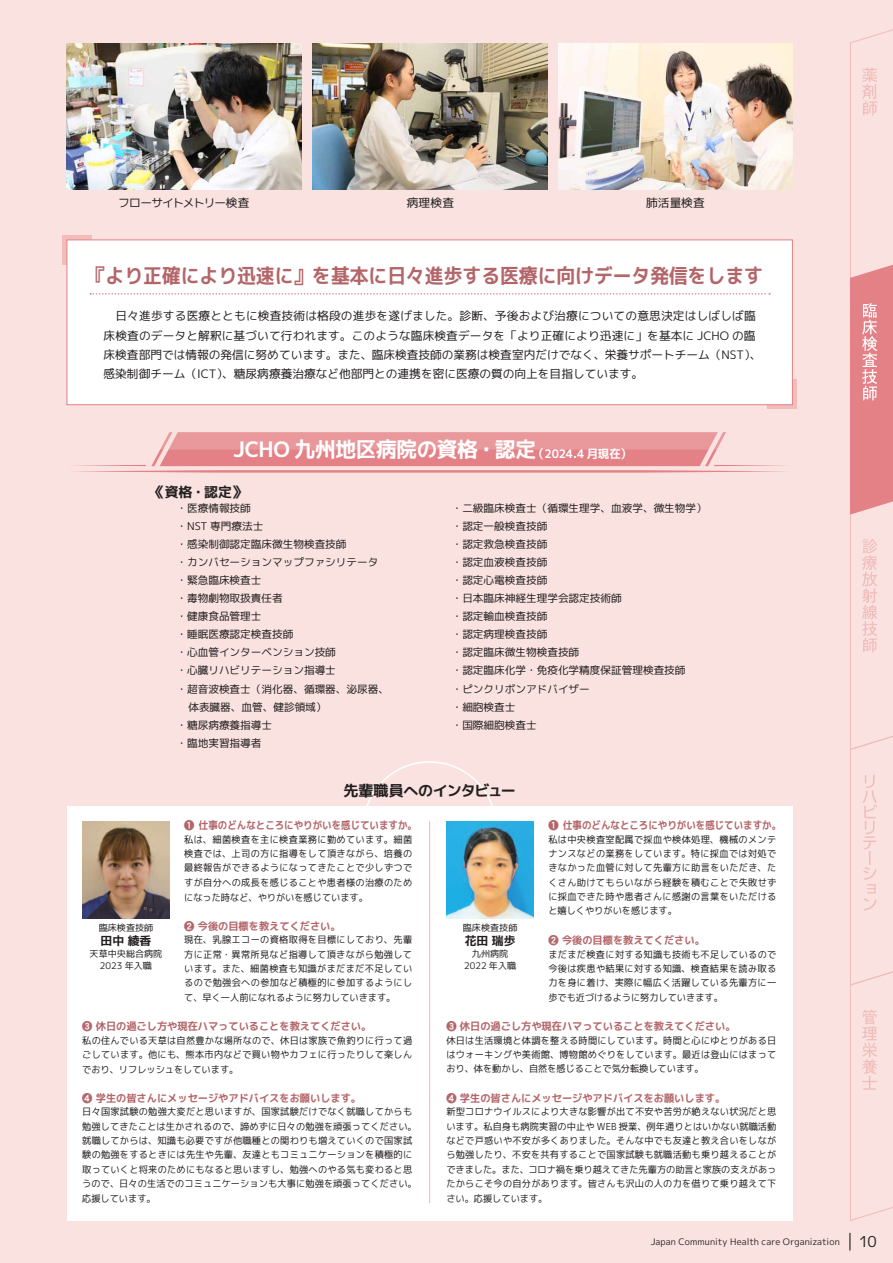
<style>
.page{position:relative;width:893px;height:1263px;background:#f9e2e0}
.page>*{position:absolute;margin:0;border:0;box-sizing:border-box;transform-origin:0 0}
.t1{font:21.3px "Mig Mix 1 P bold";letter-spacing:-.015em;color:#fff}
.t2{font:20.25px "Mig Mix 1 P bold";color:#b3666a;scale:.93 1}
.t3{font:15px "Mig Mix 1 P bold";letter-spacing:-.03em;color:#231f20}
.t4{font:15px "Mig Mix 1 P regular";color:#231f20}
.t5{font:13.8px "Mig Mix 1 P bold";color:#231f20}
.t6{font:11.85px "Mig Mix 1 P bold";color:#231f20}
.t7{font:11.7px/19.2px "Mig Mix 1 P regular";color:#231f20}
.t8{font:11.7px "Mig Mix 1 P regular";letter-spacing:-.08em;color:#231f20}
.t9{font:10.65px/18px "Mig Mix 1 P regular";color:#231f20}
.t10{font:10.65px "Mig Mix 1 P bold";color:#b3666a;scale:.96 1}
.t11{font:10.65px "Mig Mix 1 P bold";color:#b3666a;scale:.89 1}
.t12{font:9.6px/14.4px "Mig Mix 1 P regular";letter-spacing:.03em;color:#231f20;text-align:justify;scale:.96 1}
.t13{font:9.15px/11.9px "Mig Mix 1 P regular";color:#231f20;text-align:center}
.t14{font:9px "Mig Mix 1 P regular";letter-spacing:.005em;color:#231f20}
.s1{font-size:11.7px}
.s2{font-family:"DFHS Gothic W7 MP RKSJ H"}
</style>
<div class="page">
<div style="left:767px;top:380px;width:30px;height:29px;background:linear-gradient(to right,#f1bcb9,#f1bcb9)"></div>
<svg style="left:74px;top:432px;width:711px;height:41px"></svg>
<svg style="left:62px;top:235px;width:30px;height:30px"></svg>
<div style="left:67px;top:240px;width:726px;height:165px;background:#fff;border:1px solid #e48187"></div>
<img style="left:66px;top:43px;width:235px;height:147px">
<img style="left:313px;top:43px;width:235px;height:147px">
<img style="left:558px;top:43px;width:235px;height:147px">
<svg style="left:90px;top:293px;width:680px;height:2px"></svg>
<div style="left:67px;top:806px;width:725px;height:414px;background:#fff"></div>
<hr style="left:429px;top:821px;width:1px;height:382px;background:#f1bcb9">
<img style="left:446px;top:821px;width:88px;height:98px">
<img style="left:82px;top:821px;width:88px;height:98px">
<svg style="left:850px;top:29px;width:43px;height:1192px"></svg>
<svg style="left:849px;top:1233px;width:1px;height:17px"></svg>
<p class="t8" style="left:118px;top:194px;width:133px">フローサイトメトリー検査</p>
<p class="t7" style="left:407px;top:192px;width:49px">病理検査</p>
<p class="t7" style="left:646px;top:192px;width:60px">肺活量検査</p>
<h2 class="t2" style="left:87px;top:261px;width:729px">『より正確により迅速に』を基本に日々進歩する医療に向けデータ発信をします</h2>
<p class="t7" style="left:104px;top:306px;width:659px">　日々進歩する医療とともに検査技術は格段の進歩を遂げました。診断、予後および治療についての意思決定はしばしば臨床検査のデータと解釈に基づいて行われます。このような臨床検査データを「より正確により迅速に」を基本に JCHO の臨床検査部門では情報の発信に努めています。また、臨床検査技師の業務は検査室内だけでなく、栄養サポートチーム（NST）、感染制御チーム（ICT）、糖尿病療養治療など他部門との連携を密に医療の質の向上を目指しています。</p>
<h1 class="t1" style="left:233px;top:434px;width:400px">JCHO 九州地区病院の資格・認定<span class="s1">（2024.4 月現在）</span></h1>
<h3 class="t5" style="left:151px;top:482px;width:96px">《資格・認定》</h3>
<p class="t9" style="left:176px;top:499px;width:76px">・医療情報技師</p>
<p class="t9" style="left:176px;top:517px;width:88px">・NST 専門療法士</p>
<p class="t9" style="left:176px;top:535px;width:172px">・感染制御認定臨床微生物検査技師</p>
<p class="t9" style="left:176px;top:553px;width:203px">・カンバセーションマップファシリテータ</p>
<p class="t9" style="left:176px;top:571px;width:87px">・緊急臨床検査士</p>
<p class="t9" style="left:176px;top:589px;width:108px">・毒物劇物取扱責任者</p>
<p class="t9" style="left:176px;top:607px;width:87px">・健康食品管理士</p>
<p class="t9" style="left:176px;top:625px;width:118px">・睡眠医療認定検査技師</p>
<p class="t9" style="left:176px;top:643px;width:161px">・心血管インターベンション技師</p>
<p class="t9" style="left:176px;top:661px;width:161px">・心臓リハビリテーション指導士</p>
<p class="t9" style="left:176px;top:679px;width:214px">・超音波検査士（消化器、循環器、泌尿器、</p>
<p class="t9" style="left:188px;top:698px;width:140px">体表臓器、血管、健診領域）</p>
<p class="t9" style="left:176px;top:716px;width:97px">・糖尿病療養指導士</p>
<p class="t9" style="left:176px;top:734px;width:87px">・臨地実習指導者</p>
<p class="t9" style="left:452px;top:499px;width:257px">・二級臨床検査士（循環生理学、血液学、微生物学）・認定一般検査技師<br>・認定救急検査技師<br>・認定血液検査技師<br>・認定心電検査技師<br>・日本臨床神経生理学会認定技術師<br>・認定輸血検査技師<br>・認定病理検査技師<br>・認定臨床微生物検査技師<br>・認定臨床化学・免疫化学精度保証管理検査技師<br>・ピンクリボンアドバイザー<br>・細胞検査士<br>・国際細胞検査士</p>
<h3 class="t3" style="left:344px;top:780px;width:174px">先輩職員へのインタビュー</h3>
<p class="t11" style="left:184px;top:818px;width:263px"><span class="s2">❶</span> 仕事のどんなところにやりがいを感じていますか。</p>
<p class="t12" style="left:184px;top:832px;width:239px">私は、細菌検査を主に検査業務に勤めています。細菌検査では、上司の方に指導をして頂きながら、培養の最終報告ができるようになってきたことで少しずつですが自分への成長を感じることや患者様の治療のためになった時など、やりがいを感じています。</p>
<p class="t10" style="left:184px;top:918px;width:164px"><span class="s2">❷</span> 今後の目標を教えてください。</p>
<p class="t12" style="left:184px;top:932px;width:239px">現在、乳腺エコーの資格取得を目標にしており、先輩方に正常・異常所見など指導して頂きながら勉強しています。また、細菌検査も知識がまだまだ不足しているので勉強会への参加など積極的に参加するようにして、早く一人前になれるように努力していきます。</p>
<p class="t10" style="left:82px;top:1019px;width:303px"><span class="s2">❸</span> 休日の過ごし方や現在ハマっていることを教えてください。</p>
<p class="t12" style="left:82px;top:1033px;width:345px">私の住んでいる天草は自然豊かな場所なので、休日は家族で魚釣りに行って過ごしています。他にも、熊本市内などで買い物やカフェに行ったりして楽しんでおり、リフレッシュをしています。</p>
<p class="t10" style="left:82px;top:1090px;width:292px"><span class="s2">❹</span> 学生の皆さんにメッセージやアドバイスをお願いします。</p>
<p class="t12" style="left:82px;top:1104px;width:350px;text-align:left">日々国家試験の勉強大変だと思いますが、国家試験だけでなく就職してからも勉強してきたことは生かされるので、諦めずに日々の勉強を頑張ってください。就職してからは、知識も必要ですが他職種との関わりも増えていくので国家試験の勉強をするときには先生や先輩、友達ともコミュニケーションを積極的に取っていくと将来のためにもなると思いますし、勉強へのやる気も変わると思うので、日々の生活でのコミュニケーションも大事に勉強を頑張ってください。応援しています。</p>
<p class="t13" style="left:99px;top:921px;width:56px">臨床検査技師</p>
<p class="t6" style="left:101px;top:932px;width:52px">田中 綾香</p>
<p class="t13" style="left:90px;top:947px;width:74px">天草中央総合病院<br>2023 年入職</p>
<p class="t11" style="left:548px;top:818px;width:263px"><span class="s2">❶</span> 仕事のどんなところにやりがいを感じていますか。</p>
<p class="t12" style="left:548px;top:832px;width:239px">私は中央検査室配属で採血や検体処理、機械のメンテナンスなどの業務をしています。特に採血では対処できなかった血管に対して先輩方に助言をいただき、たくさん助けてもらいながら経験を積むことで失敗せずに採血できた時や患者さんに感謝の言葉をいただけると嬉しくやりがいを感じます。</p>
<p class="t10" style="left:548px;top:933px;width:164px"><span class="s2">❷</span> 今後の目標を教えてください。</p>
<p class="t12" style="left:548px;top:947px;width:239px">まだまだ検査に対する知識も技術も不足しているので今後は疾患や結果に対する知識、検査結果を読み取る力を身に着け、実際に幅広く活躍している先輩方に一歩でも近づけるように努力していきます。</p>
<p class="t10" style="left:446px;top:1019px;width:303px"><span class="s2">❸</span> 休日の過ごし方や現在ハマっていることを教えてください。</p>
<p class="t12" style="left:446px;top:1033px;width:345px">休日は生活環境と体調を整える時間にしています。時間と心にゆとりがある日はウォーキングや美術館、博物館めぐりをしています。最近は登山にはまっており、体を動かし、自然を感じることで気分転換しています。</p>
<p class="t10" style="left:446px;top:1090px;width:292px"><span class="s2">❹</span> 学生の皆さんにメッセージやアドバイスをお願いします。</p>
<p class="t12" style="left:446px;top:1104px;width:345px">新型コロナウイルスにより大きな影響が出て不安や苦労が絶えない状況だと思います。私自身も病院実習の中止や WEB 授業、例年通りとはいかない就職活動などで戸惑いや不安が多くありました。そんな中でも友達と教え合いをしながら勉強したり、不安を共有することで国家試験も就職活動も乗り越えることができました。また、コロナ禍を乗り越えてきた先輩方の助言と家族の支えがあったからこそ今の自分があります。皆さんも沢山の人の力を借りて乗り越えて下さい。応援しています。</p>
<p class="t13" style="left:463px;top:921px;width:56px">臨床検査技師</p>
<p class="t6" style="left:465px;top:932px;width:52px">花田 瑞歩</p>
<p class="t13" style="left:464px;top:947px;width:54px">九州病院<br>2022 年入職</p>
<p class="t14" style="left:651px;top:1235px;width:191px">Japan Community Health care Organization</p>
<h3 class="t4" style="left:859px;top:1231px;width:19px">10</h3>
</div>
